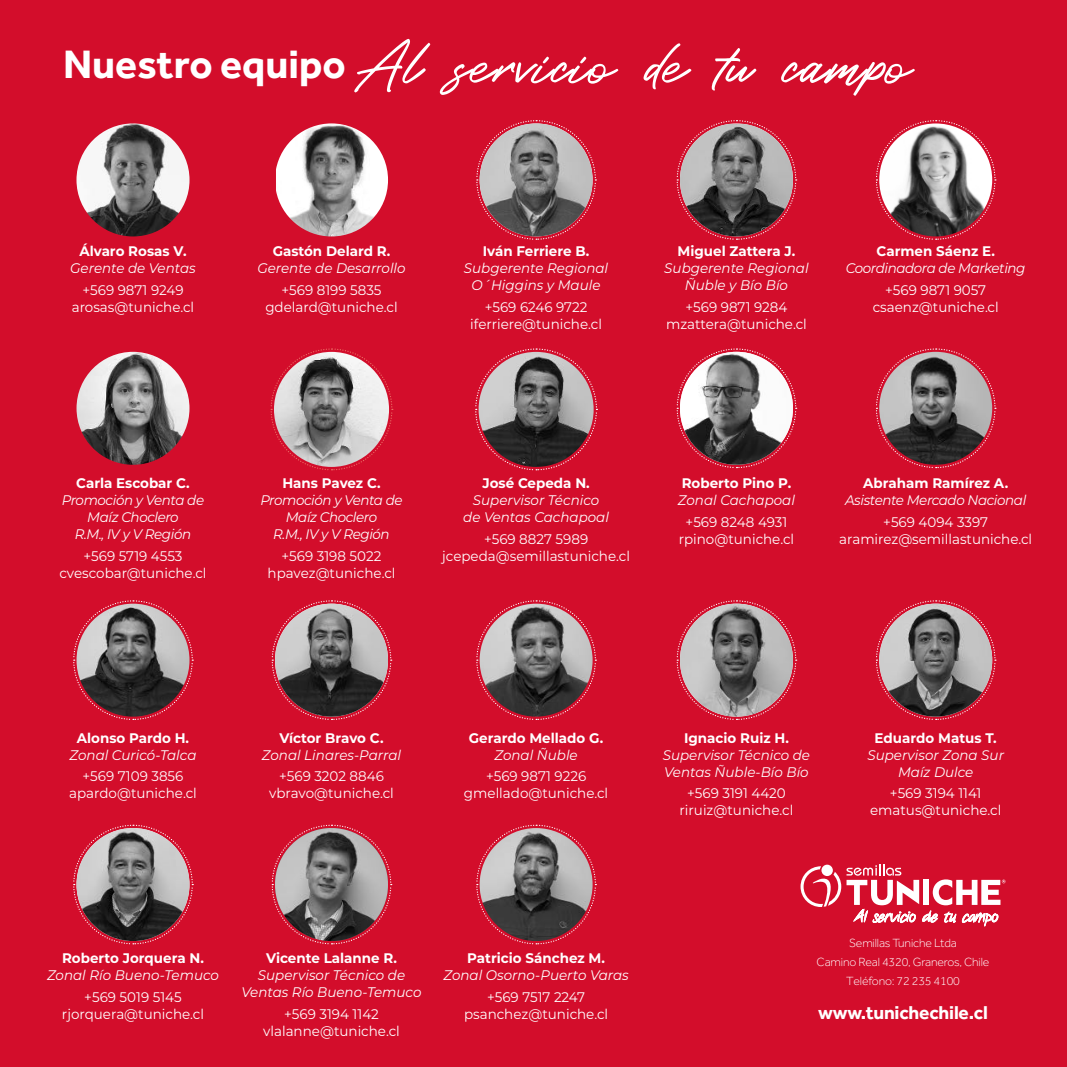
<style>
.page{position:relative;width:1067px;height:1067px;background:#d30d2b}
.page>*{position:absolute;margin:0;border:0;box-sizing:border-box;transform-origin:0 0}
.t1{font:56.7px "Roustel";letter-spacing:.025em;color:#fff}
.t2{font:700 19.25px "Effra";letter-spacing:-.01em;color:#fff}
.t3{font:13.83px/17px "Montserrat";color:#fff;text-align:center}
.t4{font:italic 13.83px/17px "Montserrat";color:#fff;text-align:center}
.t5{font:700 13.83px "Montserrat";color:#fff}
.t6{font:italic 13.83px/17px "Montserrat";letter-spacing:-.03em;color:#fff;text-align:center}
.t7{font:300 12.25px/18.9px "Effra";letter-spacing:-.01em;color:#fff;text-align:center}
.s1{font-family:"Effra";font-weight:700;font-size:40.95px}
</style>
<div class="page">
<svg style="left:476px;top:824px;width:120px;height:121px"></svg>
<svg style="left:476px;top:600px;width:120px;height:120px"></svg>
<svg style="left:476px;top:120px;width:120px;height:120px"></svg>
<svg style="left:475px;top:348px;width:122px;height:123px"></svg>
<svg style="left:676px;top:120px;width:121px;height:120px"></svg>
<svg style="left:676px;top:600px;width:121px;height:120px"></svg>
<svg style="left:676px;top:348px;width:121px;height:121px"></svg>
<svg style="left:76px;top:123px;width:114px;height:114px"></svg>
<svg style="left:84px;top:351px;width:106px;height:114px"></svg>
<img style="left:76px;top:352px;width:113px;height:113px;border-radius:56px">
<svg style="left:73px;top:600px;width:120px;height:120px"></svg>
<img style="left:76px;top:603px;width:113px;height:113px;border-radius:56px">
<svg style="left:73px;top:824px;width:120px;height:121px"></svg>
<svg style="left:876px;top:600px;width:120px;height:120px"></svg>
<svg style="left:876px;top:120px;width:120px;height:120px"></svg>
<img style="left:879px;top:123px;width:113px;height:113px;border-radius:56px">
<svg style="left:876px;top:348px;width:120px;height:121px"></svg>
<img style="left:879px;top:352px;width:113px;height:113px;border-radius:56px">
<svg style="left:276px;top:123px;width:112px;height:114px"></svg>
<svg style="left:270px;top:348px;width:123px;height:123px"></svg>
<svg style="left:271px;top:600px;width:121px;height:120px"></svg>
<img style="left:275px;top:603px;width:113px;height:113px;border-radius:56px">
<svg style="left:271px;top:824px;width:121px;height:121px"></svg>
<svg style="left:800px;top:864px;width:205px;height:63px"></svg>
<h1 class="t1" style="left:63px;top:19px;width:845px"><span class="s1">Nuestro equipo</span> Al servicio de tu campo</h1>
<p class="t5" style="left:79px;top:241px;width:108px">Álvaro Rosas V.</p>
<p class="t4" style="left:70px;top:259px;width:127px">Gerente de Ventas</p>
<p class="t3" style="left:72px;top:281px;width:124px">+569 9871 9249 arosas@tuniche.cl</p>
<p class="t5" style="left:273px;top:241px;width:119px">Gastón Delard R.</p>
<p class="t4" style="left:257px;top:259px;width:150px">Gerente de Desarrollo</p>
<p class="t3" style="left:265px;top:281px;width:134px">+569 8199 5835 gdelard@tuniche.cl</p>
<p class="t5" style="left:483px;top:241px;width:108px">Iván Ferriere B.</p>
<p class="t4" style="left:464px;top:259px;width:146px">Subgerente Regional<br>O´Higgins y Maule</p>
<p class="t3" style="left:470px;top:298px;width:133px">+569 6246 9722 iferriere@tuniche.cl</p>
<p class="t5" style="left:677px;top:241px;width:119px">Miguel Zattera J.</p>
<p class="t4" style="left:664px;top:259px;width:146px">Subgerente Regional<br>Ñuble y Bío Bío</p>
<p class="t3" style="left:666px;top:298px;width:142px">+569 9871 9284 mzattera@tuniche.cl</p>
<p class="t5" style="left:876px;top:241px;width:120px">Carmen Sáenz E.</p>
<p class="t6" style="left:846px;top:259px;width:181px">Coordinadora de Marketing</p>
<p class="t3" style="left:872px;top:281px;width:128px">+569 9871 9057 csaenz@tuniche.cl</p>
<p class="t5" style="left:76px;top:473px;width:115px">Carla Escobar C.</p>
<p class="t6" style="left:62px;top:491px;width:144px">Promoción y Venta de<br>Maíz Choclero<br>R.M., IV y V Región</p>
<p class="t3" style="left:59px;top:546px;width:149px">+569 5719 4553 cvescobar@tuniche.cl</p>
<p class="t5" style="left:282px;top:473px;width:100px">Hans Pavez C.</p>
<p class="t6" style="left:260px;top:491px;width:144px">Promoción y Venta de<br>Maíz Choclero<br>R.M., IV y V Región</p>
<p class="t3" style="left:267px;top:546px;width:129px">+569 3198 5022 hpavez@tuniche.cl</p>
<p class="t5" style="left:482px;top:473px;width:109px">José Cepeda N.</p>
<p class="t4" style="left:463px;top:491px;width:147px">Supervisor Técnico de Ventas Cachapoal</p>
<p class="t3" style="left:442px;top:529px;width:189px">+569 8827 5989 jcepeda@semillastuniche.cl</p>
<p class="t5" style="left:681px;top:473px;width:111px">Roberto Pino P.</p>
<p class="t4" style="left:678px;top:491px;width:118px">Zonal Cachapoal</p>
<p class="t3" style="left:678px;top:512px;width:117px">+569 8248 4931 rpino@tuniche.cl</p>
<p class="t5" style="left:863px;top:473px;width:146px">Abraham Ramírez A.</p>
<p class="t6" style="left:845px;top:491px;width:183px">Asistente Mercado Nacional</p>
<p class="t3" style="left:839px;top:512px;width:194px">+569 4094 3397 aramirez@semillastuniche.cl</p>
<p class="t5" style="left:77px;top:727px;width:114px">Alonso Pardo H.</p>
<p class="t4" style="left:69px;top:745px;width:128px">Zonal Curicó-Talca</p>
<p class="t3" style="left:69px;top:767px;width:129px">+569 7109 3856 apardo@tuniche.cl</p>
<p class="t5" style="left:279px;top:727px;width:105px">Víctor Bravo C.</p>
<p class="t4" style="left:262px;top:745px;width:141px">Zonal Linares-Parral</p>
<p class="t3" style="left:269px;top:767px;width:126px">+569 3202 8846 vbravo@tuniche.cl</p>
<p class="t5" style="left:469px;top:727px;width:136px">Gerardo Mellado G.</p>
<p class="t4" style="left:494px;top:745px;width:85px">Zonal Ñuble</p>
<p class="t3" style="left:464px;top:767px;width:146px">+569 9871 9226 gmellado@tuniche.cl</p>
<p class="t5" style="left:684px;top:727px;width:106px">Ignacio Ruiz H.</p>
<p class="t4" style="left:663px;top:745px;width:149px;text-align:left">Supervisor Técnico de<br>Ventas Ñuble-Bío Bío</p>
<p class="t3" style="left:679px;top:784px;width:115px">+569 3191 4420 riruiz@tuniche.cl</p>
<p class="t5" style="left:874px;top:727px;width:124px">Eduardo Matus T.</p>
<p class="t4" style="left:867px;top:745px;width:138px">Supervisor Zona Sur<br>Maíz Dulce</p>
<p class="t3" style="left:870px;top:784px;width:133px">+569 3194 1141 ematus@tuniche.cl</p>
<p class="t5" style="left:62px;top:948px;width:143px">Roberto Jorquera N.</p>
<p class="t4" style="left:47px;top:966px;width:173px">Zonal Río Bueno-Temuco</p>
<p class="t3" style="left:62px;top:988px;width:144px">+569 5019 5145 rjorquera@tuniche.cl</p>
<p class="t7" style="left:816px;top:933px;width:174px">Semillas Tuniche Ltda<br>Camino Real 4320, Graneros, Chile<br>Teléfono: 72 235 4100</p>
<p class="t5" style="left:266px;top:948px;width:132px">Vicente Lalanne R.</p>
<p class="t4" style="left:241px;top:966px;width:181px">Supervisor Técnico de<br>Ventas Río Bueno-Temuco</p>
<p class="t3" style="left:263px;top:1005px;width:138px">+569 3194 1142 vlalanne@tuniche.cl</p>
<h2 class="t2" style="left:818px;top:1000px;width:171px">www.tunichechile.cl</h2>
<p class="t5" style="left:467px;top:948px;width:139px">Patricio Sánchez M.</p>
<p class="t4" style="left:443px;top:966px;width:187px">Zonal Osorno-Puerto Varas</p>
<p class="t3" style="left:464px;top:988px;width:146px">+569 7517 2247 psanchez@tuniche.cl</p>
</div>
